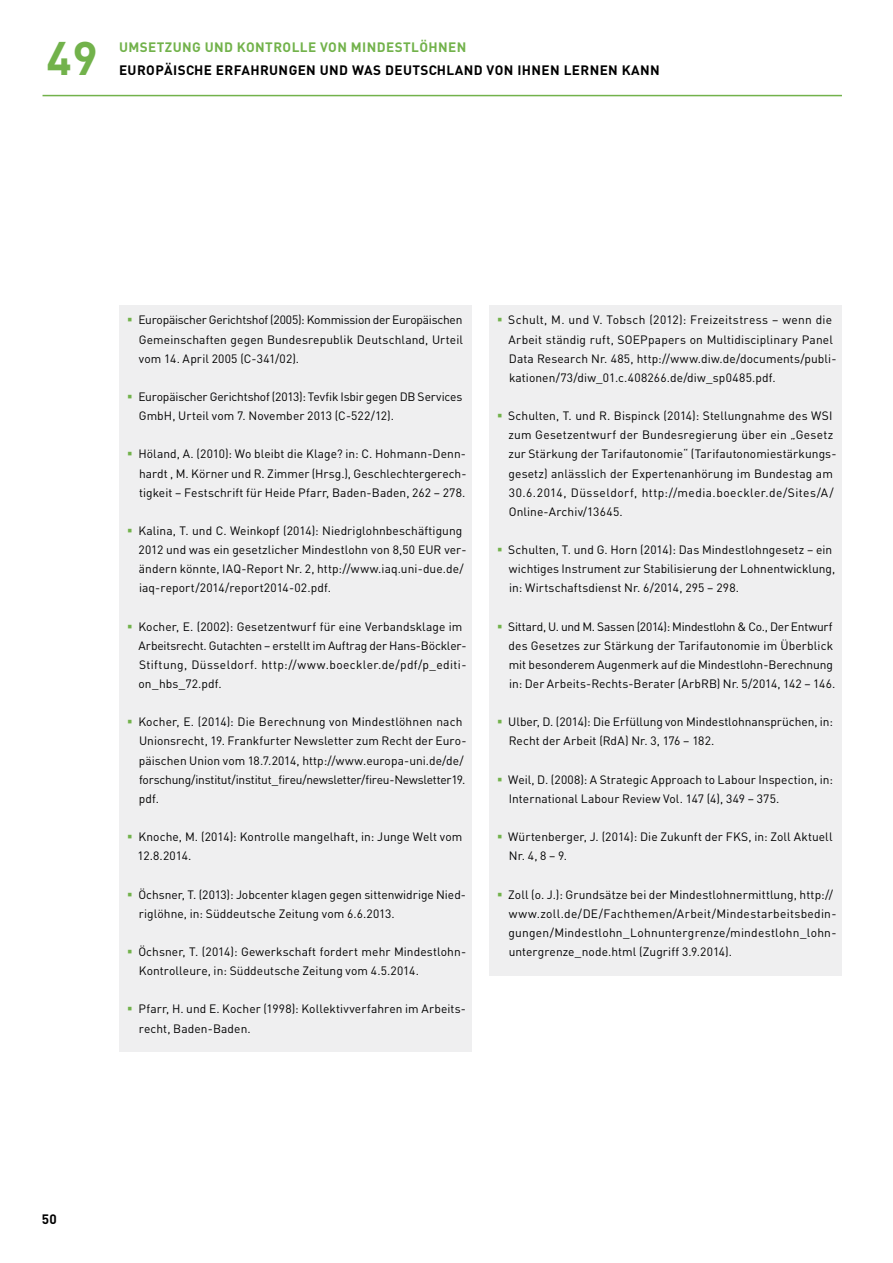
<style>
.page{position:relative;width:893px;height:1263px;background:#fff}
.page>*{position:absolute;margin:0;border:0;box-sizing:border-box;transform-origin:0 0}
.t1{font:700 46.5px "DIN";color:#72b24b}
.t2{font:700 13.5px "DIN";letter-spacing:.03em;color:#000}
.t3{font:700 13.5px "DIN";letter-spacing:.03em;color:#72b24b}
.Literatur_1{font:12px/19.2px "DIN";letter-spacing:.005em;color:#000}
.s1{color:#72b24b}
</style>
<div class="page">
<hr style="left:43px;top:95px;width:799px;height:1px;background:#72b24b">
<div style="left:119px;top:305px;width:353px;height:747px;background:#efeff0"></div>
<div style="left:489px;top:305px;width:353px;height:670px;background:#efeff0"></div>
<h1 class="t1" style="left:46px;top:27px;width:53px">49</h1>
<p class="t3" style="left:119px;top:38px;width:349px">UMSETZUNG UND KONTROLLE VON MINDESTLÖHNEN</p>
<p class="t2" style="left:119px;top:61px;width:542px">EUROPÄISCHE ERFAHRUNGEN UND WAS DEUTSCHLAND VON IHNEN LERNEN KANN</p>
<p class="t2" style="left:42px;top:1210px;width:17px">50</p>
<p class="Literatur_1" style="left:139px;top:310px;width:326px;text-align:justify;text-indent:-12px"><span class="s1">▪</span> Europäischer Gerichtshof (2005): Kommission der Europäischen Gemeinschaften gegen Bundesrepublik Deutschland, Urteil vom 14. April 2005 (C-341/02).</p>
<p class="Literatur_1" style="left:139px;top:387px;width:325px;text-indent:-12px"><span class="s1">▪</span> Europäischer Gerichtshof (2013): Tevfik Isbir gegen DB Services<br>GmbH, Urteil vom 7. November 2013 (C-522/12).</p>
<p class="Literatur_1" style="left:139px;top:444px;width:329px;text-align:justify;text-indent:-12px"><span class="s1">▪</span> Höland, A. (2010): Wo bleibt die Klage? in: C. Hohmann-Denn&shy;hardt , M. Körner und R. Zimmer (Hrsg.), Geschlechtergerech&shy;tigkeit – Festschrift für Heide Pfarr, Baden-Baden, 262 – 278.</p>
<p class="Literatur_1" style="left:138px;top:521px;width:330px;text-indent:-11px"><span class="s1">▪</span> Kalina, T. und C. Weinkopf (2014): Niedriglohnbeschäftigung 2012 und was ein gesetzlicher Mindestlohn von 8,50 EUR ver&shy;ändern könnte, IAQ-Report Nr. 2, http://www.iaq.uni-due.de/ iaq-report/2014/report2014-02.pdf.</p>
<p class="Literatur_1" style="left:139px;top:616px;width:330px;text-indent:-11px"><span class="s1">▪</span> Kocher, E. (2002): Gesetzentwurf für eine Verbandsklage im Arbeitsrecht. Gutachten – erstellt im Auftrag der Hans-Böckler-Stiftung, Düsseldorf. http://www.boeckler.de/pdf/p_editi&shy;on_hbs_72.pdf.</p>
<p class="Literatur_1" style="left:139px;top:712px;width:329px;text-indent:-12px"><span class="s1">▪</span> Kocher, E. (2014): Die Berechnung von Mindestlöhnen nach Unionsrecht, 19. Frankfurter Newsletter zum Recht der Euro&shy;päischen Union vom 18.7.2014, http://www.europa-uni.de/de/ forschung/institut/institut_fireu/newsletter/fireu-Newsletter19. pdf.</p>
<p class="Literatur_1" style="left:138px;top:827px;width:326px;text-indent:-11px"><span class="s1">▪</span> Knoche, M. (2014): Kontrolle mangelhaft, in: Junge Welt vom<br>12.8.2014.</p>
<p class="Literatur_1" style="left:139px;top:884px;width:329px;text-indent:-12px"><span class="s1">▪</span> Öchsner, T. (2013): Jobcenter klagen gegen sittenwidrige Nied&shy;riglöhne, in: Süddeutsche Zeitung vom 6.6.2013.</p>
<p class="Literatur_1" style="left:139px;top:941px;width:329px;text-indent:-12px"><span class="s1">▪</span> Öchsner, T. (2014): Gewerkschaft fordert mehr Mindestlohn-<br>Kontrolleure, in: Süddeutsche Zeitung vom 4.5.2014.</p>
<p class="Literatur_1" style="left:139px;top:999px;width:329px;text-indent:-12px"><span class="s1">▪</span> Pfarr, H. und E. Kocher (1998): Kollektivverfahren im Arbeits&shy;recht, Baden-Baden.</p>
<p class="Literatur_1" style="left:508px;top:310px;width:330px;text-indent:-11px"><span class="s1">▪</span> Schult, M. und V. Tobsch (2012): Freizeitstress – wenn die Arbeit ständig ruft, SOEPpapers on Multidisciplinary Panel Data Research Nr. 485, http://www.diw.de/documents/publi&shy;kationen/73/diw_01.c.408266.de/diw_sp0485.pdf.</p>
<p class="Literatur_1" style="left:508px;top:406px;width:330px;text-indent:-11px"><span class="s1">▪</span> Schulten, T. und R. Bispinck (2014): Stellungnahme des WSI zum Gesetzentwurf der Bundesregierung über ein „Gesetz zur Stärkung der Tarifautonomie“ (Tarifautonomiestärkungs&shy;gesetz) anlässlich der Expertenanhörung im Bundestag am 30.6.2014, Düsseldorf, http://media.boeckler.de/Sites/A/ Online-Archiv/13645.</p>
<p class="Literatur_1" style="left:509px;top:540px;width:328px;text-indent:-12px"><span class="s1">▪</span> Schulten, T. und G. Horn (2014): Das Mindestlohngesetz – ein wichtiges Instrument zur Stabilisierung der Lohnentwicklung, in: Wirtschaftsdienst Nr. 6/2014, 295 – 298.</p>
<p class="Literatur_1" style="left:508px;top:616px;width:328px;text-indent:-11px"><span class="s1">▪</span> Sittard, U. und M. Sassen (2014): Mindestlohn &amp; Co., Der Entwurf des Gesetzes zur Stärkung der Tarifautonomie im Überblick mit besonderem Augenmerk auf die Mindestlohn-Berechnung in: Der Arbeits-Rechts-Berater (ArbRB) Nr. 5/2014, 142 – 146.</p>
<p class="Literatur_1" style="left:509px;top:712px;width:326px;text-indent:-12px"><span class="s1">▪</span> Ulber, D. (2014): Die Erfüllung von Mindestlohnansprüchen, in:<br>Recht der Arbeit (RdA) Nr. 3, 176 – 182.</p>
<p class="Literatur_1" style="left:509px;top:769px;width:326px;text-indent:-12px"><span class="s1">▪</span> Weil, D. (2008): A Strategic Approach to Labour Inspection, in:<br>International Labour Review Vol. 147 (4), 349 – 375.</p>
<p class="Literatur_1" style="left:509px;top:827px;width:325px;text-indent:-12px"><span class="s1">▪</span> Würtenberger, J. (2014): Die Zukunft der FKS, in: Zoll Aktuell<br>Nr. 4, 8 – 9.</p>
<p class="Literatur_1" style="left:508px;top:884px;width:329px;text-indent:-11px"><span class="s1">▪</span> Zoll (o. J.): Grundsätze bei der Mindestlohnermittlung, http:// www.zoll.de/DE/Fachthemen/Arbeit/Mindestarbeitsbedin&shy;gungen/Mindestlohn_Lohnuntergrenze/mindestlohn_lohn&shy;untergrenze_node.html (Zugriff 3.9.2014).</p>
</div>
